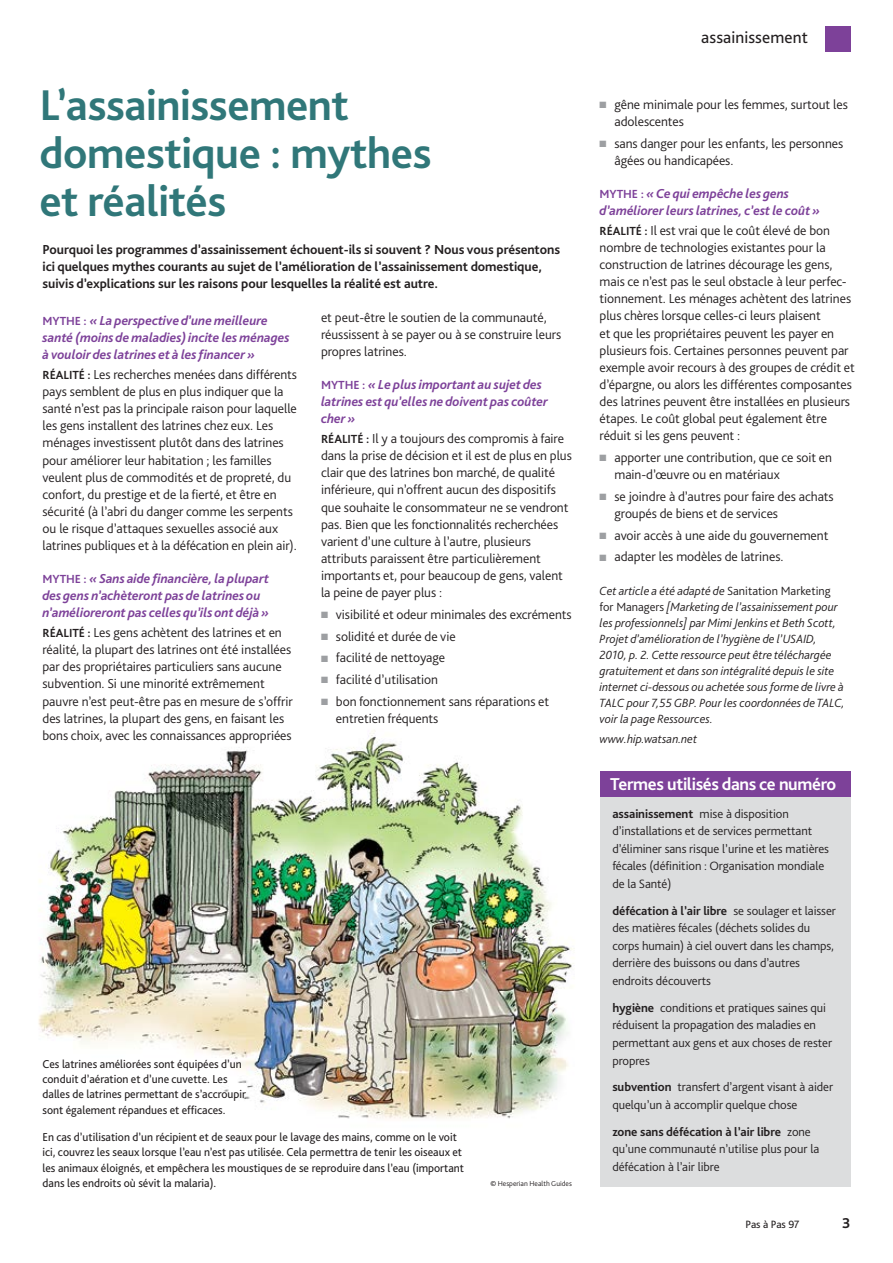
<style>
.page{position:relative;width:893px;height:1263px;background:#fff}
.page>*{position:absolute;margin:0;border:0;box-sizing:border-box;transform-origin:0 0}
.t1{font:700 45px/48px "Bliss Pro";letter-spacing:-.01em;color:#307779}
.t2{font:700 18px "Bliss Pro";letter-spacing:-.02em;color:#fff}
.t3{font:17.25px "Bliss Pro";letter-spacing:.005em;color:#231f20}
.t4{font:700 15px "Bliss Pro";color:#231f20}
.t5{font:300 13.65px/17.1px "Bliss Pro";letter-spacing:-.005em;color:#231f20}
.t6{font:italic 700 13.65px/17.1px "Bliss Pro";letter-spacing:-.005em;color:#7d4199}
.t7{font:700 13.65px/17.1px "Bliss Pro";letter-spacing:-.005em;color:#231f20}
.t8{font:300 12.75px/17.5px "Bliss Pro";letter-spacing:-.005em;color:#231f20}
.t9{font:italic 300 12.45px/16px "Bliss Pro";color:#231f20}
.t10{font:700 12.3px "Bliss Pro";letter-spacing:-.005em;color:#231f20}
.t11{font:12px/15.5px "Bliss Pro";color:#231f20}
.t12{font:11.1px "Bliss Pro";letter-spacing:-.015em;color:#231f20}
.t13{font:300 7.5px "Bliss Pro";color:#231f20}
.s1{font-style:normal;font-size:12.3px}
.s2{font-weight:700;font-size:12.3px}
.s3{color:#9d9fa2}
.s4{font-weight:700}
.s5{font-style:normal}
</style>
<div class="page">
<div style="left:825px;top:26px;width:25px;height:25px;background:#7d4199"></div>
<img style="left:38px;top:730px;width:536px;height:389px">
<div style="left:600px;top:796px;width:250px;height:390px;background:#dcddde"></div>
<div style="left:600px;top:771px;width:250px;height:25px;background:#7d4199"></div>
<h1 class="t1" style="left:40px;top:80px;width:394px">L’assainissement domestique : mythes et réalités</h1>
<p class="t7" style="left:43px;top:240px;width:519px">Pourquoi les programmes d’assainissement échouent-ils si souvent ? Nous vous présentons ici quelques mythes courants au sujet de l’amélioration de l’assainissement domestique, suivis d’explications sur les raisons pour lesquelles la réalité est autre.</p>
<p class="t6" style="left:43px;top:311px;width:249px"><span class="s1">MYTHE :</span> « La perspective d’une meilleure santé (moins de maladies) incite les ménages à vouloir des latrines et à les financer »</p>
<p class="t10" style="left:43px;top:367px;width:14px">Réalité</p>
<p class="t5" style="left:43px;top:366px;width:256px;text-indent:45px"><span class="s2">:</span> Les recherches menées dans différents pays semblent de plus en plus indiquer que la santé n’est pas la principale raison pour laquelle les gens installent des latrines chez eux. Les ménages investissent plutôt dans des latrines pour améliorer leur habitation ; les familles veulent plus de commodités et de propreté, du confort, du prestige et de la fierté, et être en sécurité (à l’abri du danger comme les serpents ou le risque d’attaques sexuelles associé aux latrines publiques et à la défécation en plein air).</p>
<p class="t6" style="left:43px;top:569px;width:228px"><span class="s1">MYTHE :</span> « Sans aide financière, la plupart des gens n’achèteront pas de latrines ou n’amélioreront pas celles qu’ils ont déjà »</p>
<p class="t10" style="left:43px;top:625px;width:14px">Réalité</p>
<p class="t5" style="left:43px;top:624px;width:252px;text-indent:45px"><span class="s2">:</span> Les gens achètent des latrines et en réalité, la plupart des latrines ont été installées par des propriétaires particuliers sans aucune subvention. Si une minorité extrêmement pauvre n’est peut-être pas en mesure de s’offrir des latrines, la plupart des gens, en faisant les bons choix, avec les connaissances appropriées</p>
<p class="t5" style="left:321px;top:308px;width:242px">et peut-être le soutien de la communauté, réussissent à se payer ou à se construire leurs propres latrines.</p>
<p class="t6" style="left:321px;top:375px;width:229px"><span class="s1">MYTHE :</span> « Le plus important au sujet des latrines est qu’elles ne doivent pas coûter cher »</p>
<p class="t10" style="left:321px;top:431px;width:14px">Réalité</p>
<p class="t5" style="left:321px;top:430px;width:252px;text-indent:45px"><span class="s2">:</span> Il y a toujours des compromis à faire dans la prise de décision et il est de plus en plus clair que des latrines bon marché, de qualité inférieure, qui n’offrent aucun des dispositifs que souhaite le consommateur ne se vendront pas. Bien que les fonctionnalités recherchées varient d’une culture à l’autre, plusieurs attributs paraissent être particulièrement importants et, pour beaucoup de gens, valent la peine de payer plus :</p>
<p class="t5" style="left:321px;top:605px;width:252px"><span class="s3">■</span> visibilité et odeur minimales des excréments</p>
<p class="t5" style="left:321px;top:627px;width:136px"><span class="s3">■</span> solidité et durée de vie</p>
<p class="t5" style="left:321px;top:649px;width:126px"><span class="s3">■</span> facilité de nettoyage</p>
<p class="t5" style="left:321px;top:671px;width:119px"><span class="s3">■</span> facilité d’utilisation</p>
<p class="t5" style="left:336px;top:692px;width:215px;text-indent:-15px"><span class="s3">■</span> bon fonctionnement sans réparations et entretien fréquents</p>
<p class="t11" style="left:43px;top:1055px;width:205px">Ces latrines améliorées sont équipées d’un conduit d’aération et d’une cuvette. Les dalles de latrines permettant de s’accroupir sont également répandues et efficaces.</p>
<p class="t11" style="left:43px;top:1129px;width:423px">En cas d’utilisation d’un récipient et de seaux pour le lavage des mains, comme on le voit ici, couvrez les seaux lorsque l’eau n’est pas utilisée. Cela permettra de tenir les oiseaux et les animaux éloignés, et empêchera les moustiques de se reproduire dans l’eau (important dans les endroits où sévit la malaria).</p>
<p class="t13" style="left:490px;top:1179px;width:83px"><span class="s4">©</span> Hesperian Health Guides</p>
<p class="t3" style="left:701px;top:26px;width:108px">assainissement</p>
<p class="t5" style="left:614px;top:95px;width:235px;text-indent:-15px"><span class="s3">■</span> gêne minimale pour les femmes, surtout les adolescentes</p>
<p class="t5" style="left:614px;top:134px;width:230px;text-indent:-15px"><span class="s3">■</span> sans danger pour les enfants, les personnes âgées ou handicapées.</p>
<p class="t6" style="left:600px;top:184px;width:222px"><span class="s1">MYTHE :</span> «Ce qui empêche les gens d’améliorer leurs latrines, c’est le coût »</p>
<p class="t10" style="left:600px;top:223px;width:14px">Réalité</p>
<p class="t5" style="left:600px;top:221px;width:257px;text-indent:45px"><span class="s2">:</span> Il est vrai que le coût élevé de bon nombre de technologies existantes pour la construction de latrines décourage les gens, mais ce n’est pas le seul obstacle à leur perfec&shy;tionnement. Les ménages achètent des latrines plus chères lorsque celles-ci leurs plaisent<br>et que les propriétaires peuvent les payer en plusieurs fois. Certaines personnes peuvent par exemple avoir recours à des groupes de crédit et d’épargne, ou alors les différentes composantes des latrines peuvent être installées en plusieurs étapes. Le coût global peut également être réduit si les gens peuvent :</p>
<p class="t5" style="left:614px;top:448px;width:219px;text-indent:-15px"><span class="s3">■</span> apporter une contribution, que ce soit en main-d’œuvre ou en matériaux</p>
<p class="t5" style="left:614px;top:487px;width:221px;text-indent:-15px"><span class="s3">■</span> se joindre à d’autres pour faire des achats groupés de biens et de services</p>
<p class="t5" style="left:600px;top:526px;width:230px"><span class="s3">■</span> avoir accès à une aide du gouvernement</p>
<p class="t5" style="left:600px;top:548px;width:185px"><span class="s3">■</span> adapter les modèles de latrines.</p>
<p class="t9" style="left:600px;top:582px;width:246px">Cet article a été adapté de <span class="s5">Sanitation Marketing for Managers</span> [Marketing de l’assainissement pour les professionnels] par Mimi Jenkins et Beth Scott, Projet d’amélioration de l’hygiène de l’USAID, 2010, p. 2. Cette ressource peut être téléchargée gratuitement et dans son intégralité depuis le site internet ci-dessous ou achetée sous forme de livre à TALC pour 7,55 GBP. Pour les coordonnées de TALC, voir la page Ressources.</p>
<p class="t9" style="left:600px;top:731px;width:99px">www.hip.watsan.net</p>
<h2 class="t2" style="left:610px;top:772px;width:228px">Termes utilisés dans ce numéro</h2>
<p class="t8" style="left:612px;top:804px;width:218px"><span class="s4">assainissement</span> mise à disposition d’installations et de services permettant d’éliminer sans risque l’urine et les matières fécales (définition : Organisation mondiale de la Santé)</p>
<p class="t8" style="left:612px;top:901px;width:225px"><span class="s4">défécation à l’air libre</span> se soulager et laisser des matières fécales (déchets solides du corps humain) à ciel ouvert dans les champs, derrière des buissons ou dans d’autres endroits découverts</p>
<p class="t8" style="left:612px;top:998px;width:221px"><span class="s4">hygiène</span> conditions et pratiques saines qui réduisent la propagation des maladies en permettant aux gens et aux choses de rester propres</p>
<p class="t8" style="left:612px;top:1078px;width:222px"><span class="s4">subvention</span> transfert d’argent visant à aider quelqu’un à accomplir quelque chose</p>
<p class="t8" style="left:612px;top:1122px;width:208px"><span class="s4">zone sans défécation à l’air libre</span> zone qu’une communauté n’utilise plus pour la défécation à l’air libre</p>
<p class="t12" style="left:745px;top:1217px;width:55px">Pas à Pas 97</p>
<p class="t4" style="left:842px;top:1213px;width:10px">3</p>
</div>
